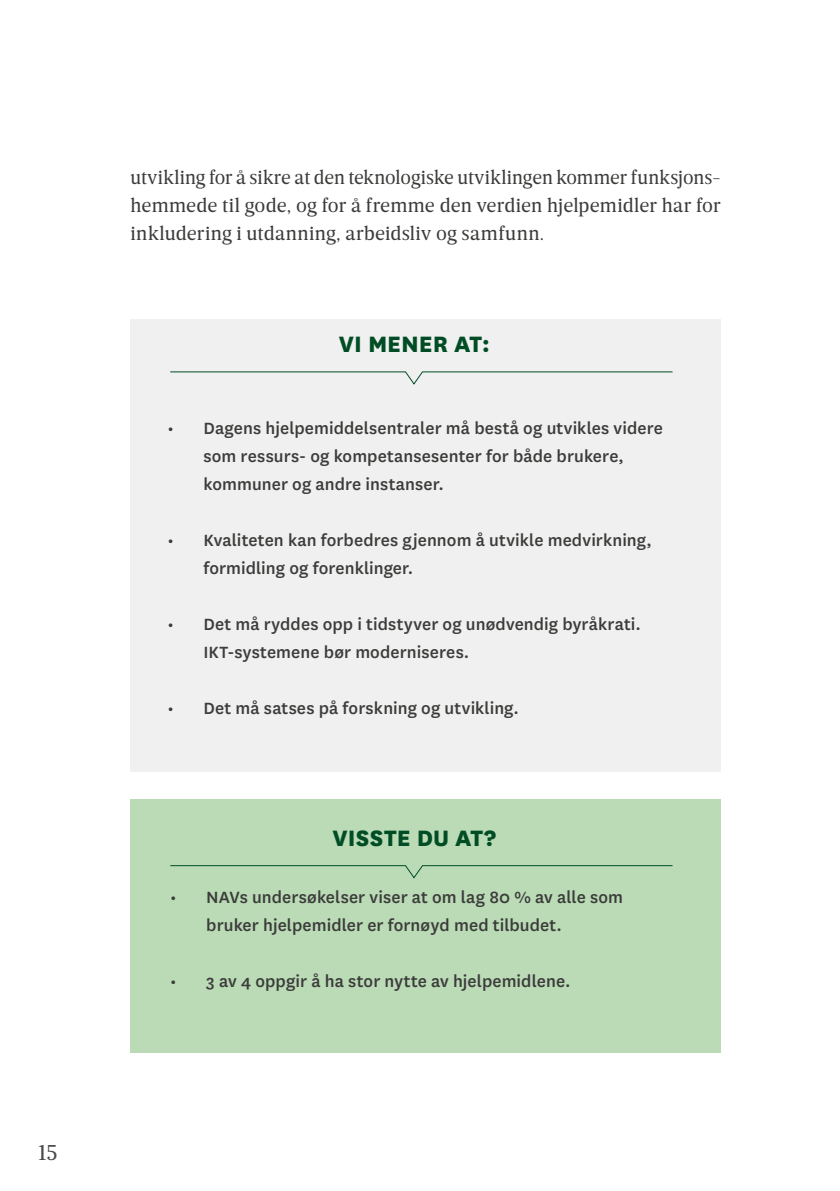
<style>
.page{position:relative;width:840px;height:1191px;background:#fff}
.page>*{position:absolute;margin:0;border:0;box-sizing:border-box;transform-origin:0 0}
.t1{font:800 26px "National";color:#004d25}
.t2{font:22px "Breve News";color:#4a4a49}
.t3{font:20px/28px "Breve News";letter-spacing:.01em;color:#3c3c3b;text-align:justify}
.t4{font:500 19px/28px "National";letter-spacing:.005em;color:#3c3c3b}
</style>
<div class="page">
<div style="left:130px;top:799px;width:590px;height:253px;background:#badbb6"></div>
<div style="left:130px;top:320px;width:590px;height:452px;background:#ededed"></div>
<svg style="left:170px;top:371px;width:503px;height:14px"></svg>
<svg style="left:170px;top:865px;width:503px;height:14px"></svg>
<p class="t2" style="left:38px;top:1140px;width:21px">15</p>
<p class="t3" style="left:130px;top:164px;width:591px">utvikling for å sikre at den teknologiske utviklingen kommer funksjons&shy;hemmede til gode, og for å fremme den verdien hjelpemidler har for inkludering i utdanning, arbeidsliv og samfunn.</p>
<h1 class="t1" style="left:338px;top:325px;width:152px">VI MENER AT:</h1>
<p class="t4" style="left:203px;top:413px;width:461px;text-indent:-36px">• Dagens hjelpemiddelsentraler må bestå og utvikles videre som ressurs- og kompetansesenter for både brukere, kommuner og andre instanser.</p>
<p class="t4" style="left:203px;top:525px;width:449px;text-indent:-36px">• Kvaliteten kan forbedres gjennom å utvikle medvirkning, formidling og forenklinger.</p>
<p class="t4" style="left:203px;top:609px;width:438px;text-indent:-36px">• Det må ryddes opp i tidstyver og unødvendig byråkrati.<br>IKT-systemene bør moderniseres.</p>
<p class="t4" style="left:167px;top:693px;width:353px">• Det må satses på forskning og utvikling.</p>
<h1 class="t1" style="left:332px;top:819px;width:165px">VISSTE DU AT?</h1>
<p class="t4" style="left:206px;top:882px;width:418px;text-indent:-36px">• NAVs undersøkelser viser at om lag 80 % av alle som bruker hjelpemidler er fornøyd med tilbudet.</p>
<p class="t4" style="left:170px;top:966px;width:401px">• 3 av 4 oppgir å ha stor nytte av hjelpemidlene.</p>
</div>
